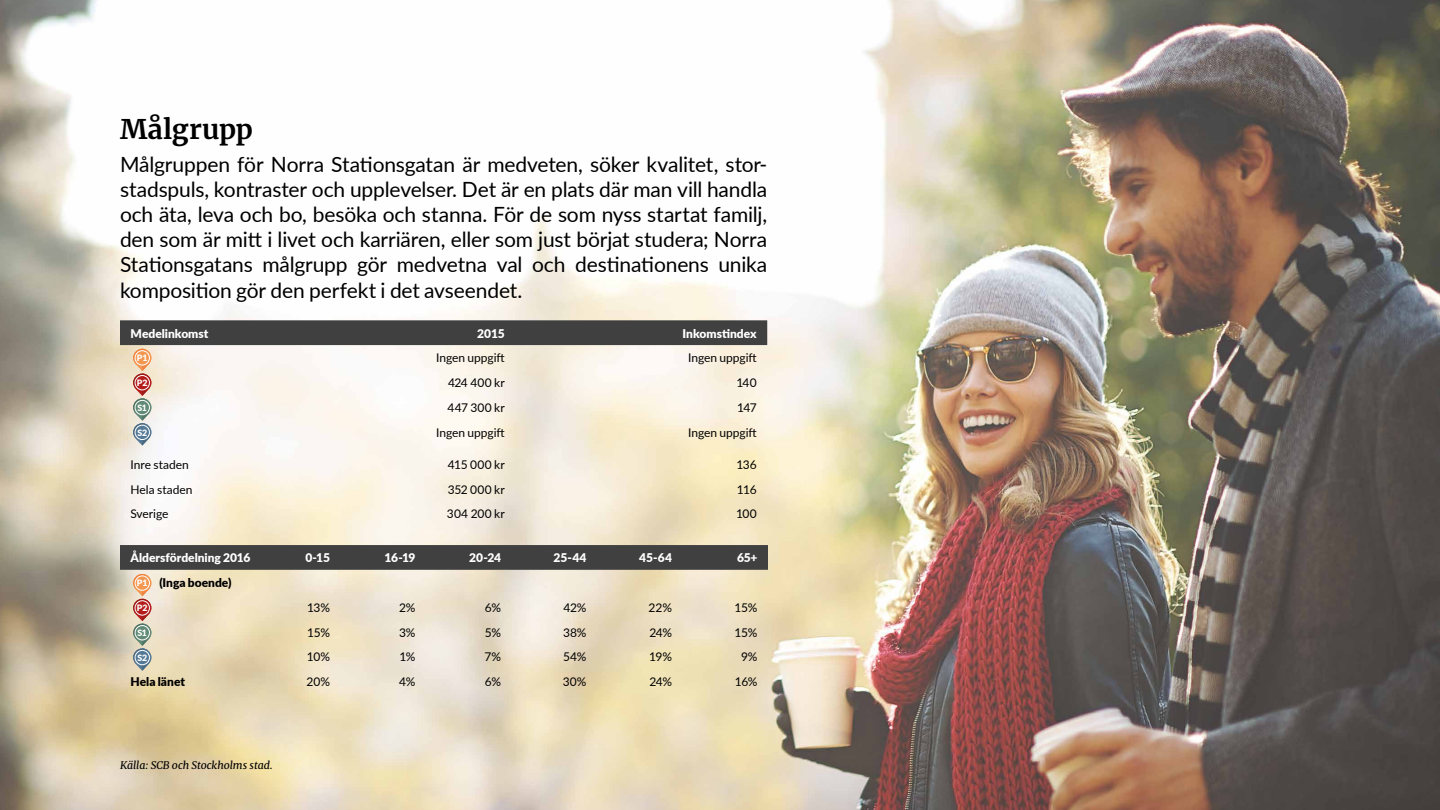
<style>
.page{position:relative;width:1440px;height:810px;background:#fff}
.page>*{position:absolute;margin:0;border:0;box-sizing:border-box;transform-origin:0 0}
.t1{font:700 27px "Merriweather";letter-spacing:.005em;color:#000}
.t2{font:21px/25.2px "Lato";letter-spacing:-.01em;color:#000;text-align:justify}
.t3{font:12px "Lato";letter-spacing:-.005em;color:#000}
.t4{font:900 12px "Lato";color:#fff}
.t5{font:900 12px "Lato";color:#000}
.t6{font:italic 10.5px "Merriweather";color:#000}
.t7{font:900 8.77px "Lato";letter-spacing:-.015em;color:#fff}
</style>
<div class="page">
<img style="left:0;top:0;width:1440px;height:810px">
<svg style="left:120px;top:320px;width:647px;height:126px"></svg>
<div style="left:135px;top:425px;width:14px;height:15px;background:#557a97;border-radius:50%"></div>
<div style="left:135px;top:425px;width:15px;height:15px;border:1px solid #fff;border-radius:50%"></div>
<svg style="left:120px;top:545px;width:648px;height:126px;background:#c9bfab"></svg>
<div style="left:135px;top:650px;width:14px;height:15px;background:#557a97;border-radius:50%"></div>
<div style="left:135px;top:650px;width:15px;height:15px;border:1px solid #fff;border-radius:50%"></div>
<p class="t1" style="left:120px;top:110px;width:135px">Målgrupp</p>
<p class="t2" style="left:120px;top:150px;width:649px">Målgruppen för Norra Stationsgatan är medveten, söker kvalitet, stor&shy;stadspuls, kontraster och upplevelser. Det är en plats där man vill handla och äta, leva och bo, besöka och stanna. För de som nyss startat familj, den som är mitt i livet och karriären, eller som just börjat studera; Norra Stationsgatans målgrupp gör medvetna val och destinationens unika komposition gör den perfekt i det avseendet.</p>
<p class="t4" style="left:130px;top:324px;width:79px">Medelinkomst</p>
<p class="t4" style="left:477px;top:324px;width:29px">2015</p>
<p class="t4" style="left:683px;top:324px;width:76px">Inkomstindex</p>
<p class="t3" style="left:436px;top:349px;width:70px">Ingen uppgift</p>
<p class="t3" style="left:688px;top:349px;width:70px">Ingen uppgift</p>
<p class="t3" style="left:448px;top:374px;width:58px">424 400 kr</p>
<p class="t3" style="left:736px;top:374px;width:22px">140</p>
<p class="t3" style="left:447px;top:399px;width:59px">447 300 kr</p>
<p class="t3" style="left:737px;top:399px;width:21px">147</p>
<p class="t3" style="left:436px;top:424px;width:70px">Ingen uppgift</p>
<p class="t3" style="left:688px;top:424px;width:70px">Ingen uppgift</p>
<p class="t3" style="left:130px;top:456px;width:60px">Inre staden</p>
<p class="t3" style="left:448px;top:456px;width:58px">415 000 kr</p>
<p class="t3" style="left:736px;top:456px;width:22px">136</p>
<p class="t3" style="left:130px;top:481px;width:63px">Hela staden</p>
<p class="t3" style="left:448px;top:481px;width:59px">352 000 kr</p>
<p class="t3" style="left:737px;top:481px;width:21px">116</p>
<p class="t3" style="left:130px;top:505px;width:39px">Sverige</p>
<p class="t3" style="left:447px;top:505px;width:59px">304 200 kr</p>
<p class="t3" style="left:736px;top:505px;width:22px">100</p>
<p class="t4" style="left:130px;top:549px;width:122px">Åldersfördelning 2016</p>
<p class="t4" style="left:305px;top:549px;width:26px">0-15</p>
<p class="t4" style="left:385px;top:549px;width:32px">16-19</p>
<p class="t4" style="left:469px;top:549px;width:33px">20-24</p>
<p class="t4" style="left:554px;top:549px;width:34px">25-44</p>
<p class="t4" style="left:639px;top:549px;width:34px">45-64</p>
<p class="t4" style="left:737px;top:549px;width:22px">65+</p>
<p class="t5" style="left:159px;top:574px;width:74px">(Inga boende)</p>
<p class="t3" style="left:307px;top:599px;width:24px">13%</p>
<p class="t3" style="left:399px;top:599px;width:18px">2%</p>
<p class="t3" style="left:485px;top:599px;width:18px">6%</p>
<p class="t3" style="left:563px;top:599px;width:25px">42%</p>
<p class="t3" style="left:649px;top:599px;width:25px">22%</p>
<p class="t3" style="left:735px;top:599px;width:24px">15%</p>
<p class="t3" style="left:307px;top:624px;width:24px">15%</p>
<p class="t3" style="left:399px;top:624px;width:18px">3%</p>
<p class="t3" style="left:485px;top:624px;width:18px">5%</p>
<p class="t3" style="left:563px;top:624px;width:25px">38%</p>
<p class="t3" style="left:649px;top:624px;width:24px">24%</p>
<p class="t3" style="left:735px;top:624px;width:24px">15%</p>
<p class="t3" style="left:307px;top:648px;width:25px">10%</p>
<p class="t3" style="left:399px;top:648px;width:18px">1%</p>
<p class="t3" style="left:484px;top:648px;width:18px">7%</p>
<p class="t3" style="left:563px;top:648px;width:25px">54%</p>
<p class="t3" style="left:649px;top:648px;width:24px">19%</p>
<p class="t3" style="left:741px;top:648px;width:18px">9%</p>
<p class="t5" style="left:130px;top:673px;width:56px">Hela länet</p>
<p class="t3" style="left:307px;top:673px;width:25px">20%</p>
<p class="t3" style="left:399px;top:673px;width:18px">4%</p>
<p class="t3" style="left:485px;top:673px;width:18px">6%</p>
<p class="t3" style="left:563px;top:673px;width:25px">30%</p>
<p class="t3" style="left:649px;top:673px;width:24px">24%</p>
<p class="t3" style="left:735px;top:673px;width:24px">16%</p>
<p class="t7" style="left:137px;top:351px;width:12px">P1</p>
<p class="t7" style="left:137px;top:376px;width:12px">P2</p>
<p class="t7" style="left:137px;top:401px;width:11px">S1</p>
<p class="t7" style="left:137px;top:426px;width:11px">S2</p>
<p class="t7" style="left:137px;top:576px;width:12px">P1</p>
<p class="t7" style="left:137px;top:601px;width:12px">P2</p>
<p class="t7" style="left:137px;top:626px;width:11px">S1</p>
<p class="t7" style="left:137px;top:651px;width:11px">S2</p>
<p class="t6" style="left:120px;top:758px;width:154px">Källa: SCB och Stockholms stad.</p>
</div>
